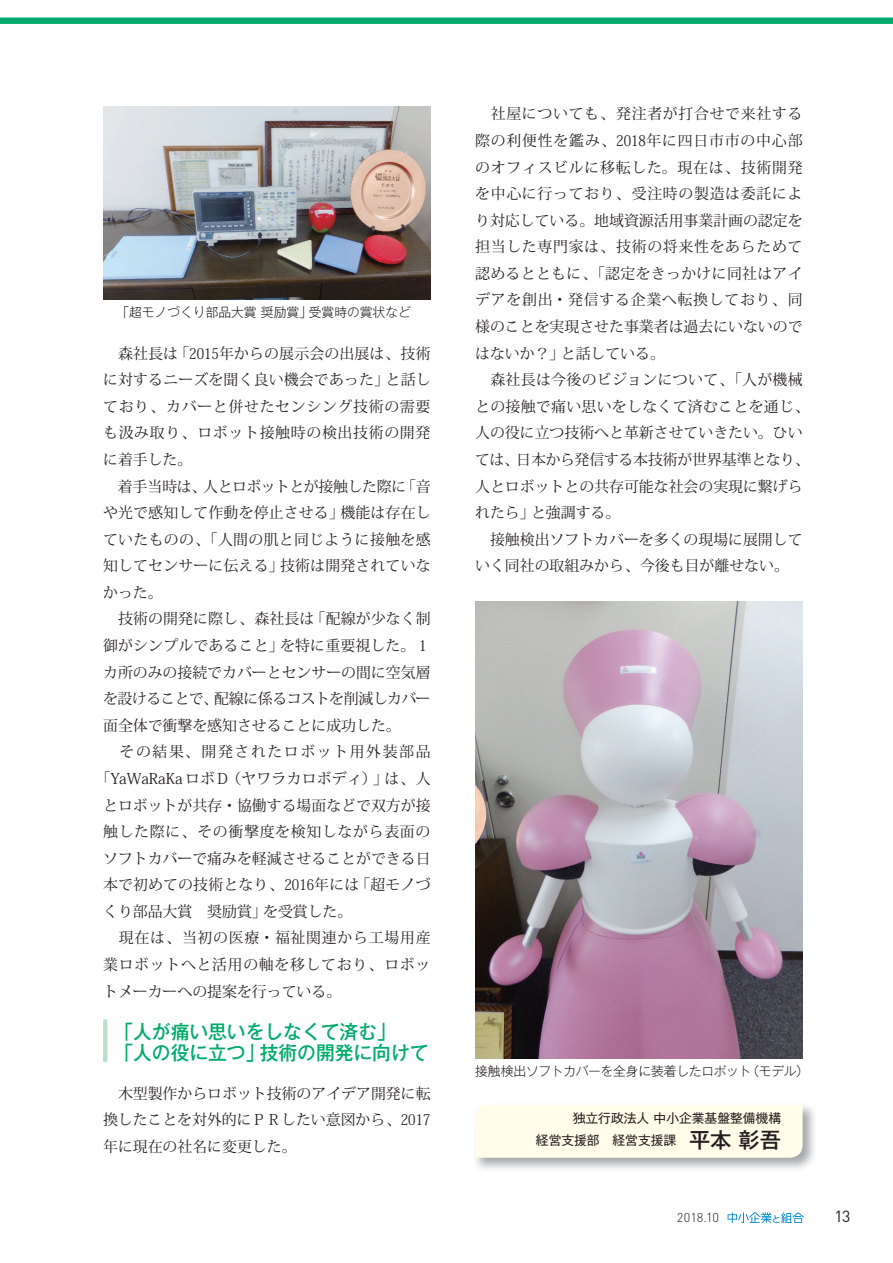
<style>
.page{position:relative;width:893px;height:1263px;background:#fff}
.page>*{position:absolute;margin:0;border:0;box-sizing:border-box;transform-origin:0 0}
.t1{font:500 19.2px/21.3px "Gothic MB101 Pr 6";color:#00ab6b}
.t2{font:15.9px "DIN";color:#231f20}
.t3{font:14.85px/26.5px "Koz Min Pro";letter-spacing:.01em;color:#231f20;text-align:justify}
.t4{font:14.85px "Koz Min Pro";letter-spacing:.045em;color:#231f20}
.t5{font:14.85px "Koz Min Pro";letter-spacing:-.02em;color:#231f20}
.t6{font:14.85px "Koz Min Pro";letter-spacing:-.05em;color:#231f20}
.t7{font:14.85px "Koz Min Pro";letter-spacing:.05em;color:#231f20}
.t8{font:14.85px "Koz Min Pro";letter-spacing:.105em;color:#231f20}
.t9{font:12.75px/22.4px "Gothic MB101 Pr 6";color:#231f20;text-align:right}
.t10{font:300 12.75px "Gothic MB101 Pr 6";letter-spacing:-.025em;color:#231f20}
.t11{font:300 12.75px "Gothic MB101 Pr 6";color:#231f20}
.t12{font:300 12.75px "DIN";letter-spacing:-.01em;color:#231f20}
.s1{font-weight:500;font-size:21.3px}
</style>
<div class="page">
<svg style="left:728px;top:1212px;width:76px;height:11px"></svg>
<svg style="left:0;top:17px;width:893px;height:8px;background:#3b8"></svg>
<hr style="left:103px;top:1019px;width:4px;height:43px;background:#bae0cc">
<img style="left:476px;top:1106px;width:338px;height:63px">
<div style="left:475px;top:1105px;width:328px;height:53px;background:#fffde9"></div>
<img style="left:103px;top:106px;width:328px;height:193px">
<img style="left:475px;top:602px;width:328px;height:457px">
<p class="t11" style="left:116px;top:301px;width:296px">「超モノづくり部品大賞 奨励賞」受賞時の賞状など</p>
<p class="t3" style="left:103px;top:339px;width:329px">　森社長は「2015年からの展示会の出展は、技術</p>
<p class="t3" style="left:103px;top:366px;width:329px">に対するニーズを聞く良い機会であった」と話し</p>
<p class="t4" style="left:103px;top:396px;width:329px">ており、カバーと併せたセンシング技術の需要</p>
<p class="t4" style="left:103px;top:422px;width:329px">も汲み取り、ロボット接触時の検出技術の開発</p>
<p class="t3" style="left:103px;top:446px;width:91px">に着手した。</p>
<p class="t5" style="left:103px;top:476px;width:329px">　着手当時は、人とロボットとが接触した際に「音</p>
<p class="t3" style="left:103px;top:499px;width:329px">や光で感知して作動を停止させる」機能は存在し</p>
<p class="t3" style="left:103px;top:525px;width:329px">ていたものの、「人間の肌と同じように接触を感</p>
<p class="t3" style="left:103px;top:552px;width:329px">知してセンサーに伝える」技術は開発されていな</p>
<p class="t3" style="left:103px;top:579px;width:61px">かった。</p>
<p class="t3" style="left:103px;top:605px;width:329px">　技術の開発に際し、森社長は「配線が少なく制</p>
<p class="t3" style="left:103px;top:632px;width:329px">御がシンプルであること」を特に重要視した。１</p>
<p class="t3" style="left:103px;top:658px;width:329px">カ所のみの接続でカバーとセンサーの間に空気層</p>
<p class="t6" style="left:103px;top:688px;width:329px">を設けることで、配線に係るコストを削減しカバー</p>
<p class="t3" style="left:103px;top:711px;width:299px">面全体で衝撃を感知させることに成功した。</p>
<p class="t8" style="left:103px;top:741px;width:329px">　その結果、開発されたロボット用外装部品</p>
<p class="t3" style="left:96px;top:765px;width:336px">「YaWaRaKaロボＤ（ヤワラカロボディ）」は、人</p>
<p class="t3" style="left:103px;top:791px;width:329px">とロボットが共存・協働する場面などで双方が接</p>
<p class="t4" style="left:103px;top:821px;width:329px">触した際に、その衝撃度を検知しながら表面の</p>
<p class="t3" style="left:103px;top:844px;width:329px">ソフトカバーで痛みを軽減させることができる日</p>
<p class="t3" style="left:103px;top:871px;width:329px">本で初めての技術となり、2016年には「超モノづ</p>
<p class="t3" style="left:103px;top:897px;width:251px">くり部品大賞　奨励賞」を受賞した。</p>
<p class="t7" style="left:103px;top:927px;width:329px">　現在は、当初の医療・福祉関連から工場用産</p>
<p class="t4" style="left:103px;top:954px;width:329px">業ロボットへと活用の軸を移しており、ロボッ</p>
<p class="t3" style="left:103px;top:977px;width:240px">トメーカーへの提案を行っている。</p>
<p class="t1" style="left:114px;top:1019px;width:316px">「人が痛い思いをしなくて済む」<br>「人の役に立つ」技術の開発に向けて</p>
<p class="t3" style="left:103px;top:1079px;width:329px">　木型製作からロボット技術のアイデア開発に転換したことを対外的にＰＲしたい意図から、2017年に現在の社名に変更した。</p>
<p class="t3" style="left:475px;top:100px;width:336px;text-align:left">　社屋についても、発注者が打合せで来社する際の利便性を鑑み、201８年に四日市市の中心部のオフィスビルに移転した。現在は、技術開発を中心に行っており、受注時の製造は委託により対応している。地域資源活用事業計画の認定を担当した専門家は、技術の将来性をあらためて認めるとともに、「認定をきっかけに同社はアイデアを創出・発信する企業へ転換しており、同様のことを実現させた事業者は過去にいないのではないか？」と話している。<br>　森社長は今後のビジョンについて、「人が機械との接触で痛い思いをしなくて済むことを通じ、人の役に立つ技術へと革新させていきたい。ひいては、日本から発信する本技術が世界基準となり、人とロボットとの共存可能な社会の実現に繋げられたら」と強調する。<br>　接触検出ソフトカバーを多くの現場に展開していく同社の取組みから、今後も目が離せない。</p>
<p class="t10" style="left:475px;top:1061px;width:335px">接触検出ソフトカバーを全身に装着したロボット（モデル）</p>
<p class="t9" style="left:536px;top:1106px;width:247px">独立行政法人 中小企業基盤整備機構<br>経営支援部　経営支援課　<span class="s1">平本 彰吾</span></p>
<p class="t12" style="left:677px;top:1210px;width:44px">2018.10</p>
<p class="t2" style="left:834px;top:1207px;width:18px">13</p>
</div>
